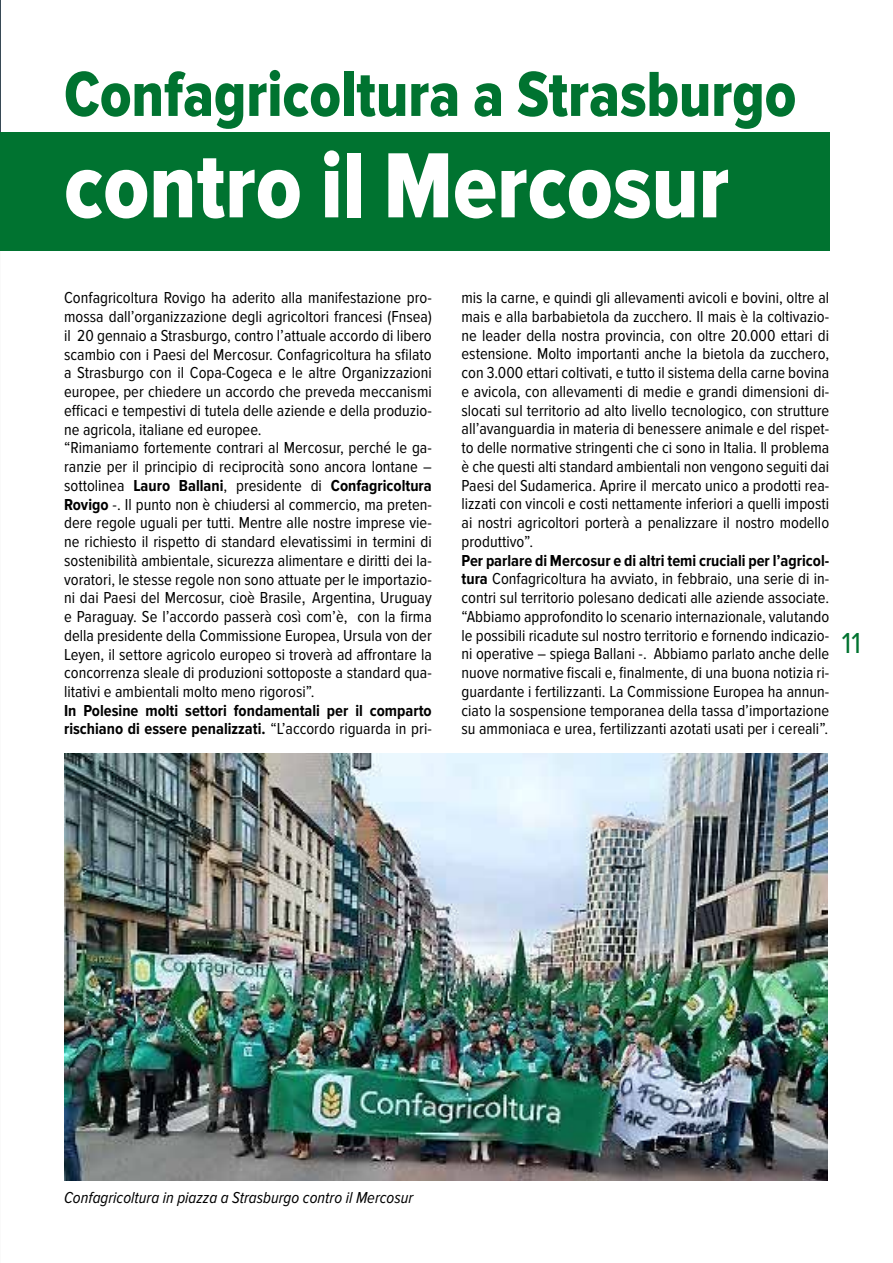
<style>
.page{position:relative;width:893px;height:1263px;background:#fff}
.page>*{position:absolute;margin:0;border:0;box-sizing:border-box;transform-origin:0 0}
.t1{font:96px "Proxima Nova Cond Extrabld";color:#fff;scale:.95 1}
.t2{font:66px "Proxima Nova Cond Extrabld";color:#007330;scale:.95 1}
.t3{font:30px "Proxima Nova Cond";color:#007330}
.t4{font:16.5px/18.8px "Proxima Nova Cond";color:#000;text-align:justify}
.t5{font:700 16.5px/18.8px "Proxima Nova Cond";color:#000}
.t6{font:italic 16.5px "Proxima Nova Cond";color:#000}
.s1{font-weight:700}
.s2{font-family:"Helvetica"}
.s3{font-weight:400}
</style>
<div class="page">
<hr style="left:0;top:0;width:1px;height:170px;background:#374955">
<div style="left:0;top:133px;width:829px;height:118px;background:#007330"></div>
<img style="left:64px;top:754px;width:763px;height:426px">
<h2 class="t2" style="left:64px;top:57px;width:772px">Confagricoltura a Strasburgo</h2>
<h1 class="t1" style="left:64px;top:132px;width:702px">contro il Mercosur</h1>
<p class="t4" style="left:64px;top:289px;width:369px;text-align:left">Confagricoltura Rovigo ha aderito alla manifestazione pro&shy;mossa dall’organizzazione degli agricoltori francesi (Fnsea) il 20 gennaio a Strasburgo, contro l’attuale accordo di libero scambio con i Paesi del Mercosur. Confagricoltura ha sfilato a Strasburgo con il Copa-Cogeca e le altre Organizzazioni europee, per chiedere un accordo che preveda meccanismi efficaci e tempestivi di tutela delle aziende e della produzio&shy;ne agricola, italiane ed europee.<br>“Rimaniamo fortemente contrari al Mercosur, perché le ga&shy;ranzie per il principio di reciprocità sono ancora lontane – sottolinea <span class="s1">Lauro Ballani</span>, presidente di <span class="s1">Confagricoltura Rovigo</span> -. Il punto non è chiudersi al commercio, ma preten&shy;dere regole uguali per tutti. Mentre alle nostre imprese vie&shy;ne richiesto il rispetto di standard elevatissimi in termini di sostenibilità ambientale, sicurezza alimentare e diritti dei la&shy;voratori, le stesse regole non sono attuate per le importazio&shy;ni dai Paesi del Mercosur, cioè Brasile<span class="s2">,</span> Argentina, Uruguay e Paraguay. Se l’accordo passerà così com’è, con la firma della presidente della Commissione Europea, Ursula von der Leyen, il settore agricolo europeo si troverà ad affrontare la concorrenza sleale di produzioni sottoposte a standard qua&shy;litativi e ambientali molto meno rigorosi”.</p>
<p class="t5" style="left:64px;top:701px;width:369px">In Polesine molti settori fondamentali per il comparto rischiano di essere penalizzati. <span class="s3">“L’accordo riguarda in pri-</span></p>
<p class="t4" style="left:462px;top:289px;width:369px">mis la carne, e quindi gli allevamenti avicoli e bovini, oltre al mais e alla barbabietola da zucchero. Il mais è la coltivazio&shy;ne leader della nostra provincia, con oltre 20.000 ettari di estensione. Molto importanti anche la bietola da zucchero, con 3.000 ettari coltivati, e tutto il sistema della carne bovina e avicola, con allevamenti di medie e grandi dimensioni di&shy;slocati sul territorio ad alto livello tecnologico, con strutture all’avanguardia in materia di benessere animale e del rispet&shy;to delle normative stringenti che ci sono in Italia. Il problema è che questi alti standard ambientali non vengono seguiti dai Paesi del Sudamerica. Aprire il mercato unico a prodotti rea&shy;lizzati con vincoli e costi nettamente inferiori a quelli imposti ai nostri agricoltori porterà a penalizzare il nostro modello produttivo”.</p>
<p class="t4" style="left:462px;top:551px;width:369px"><span class="s1">Per parlare di Mercosur e di altri temi cruciali per l’agricol&shy;tura</span> Confagricoltura ha avviato, in febbraio, una serie di in&shy;contri sul territorio polesano dedicati alle aziende associate. “Abbiamo approfondito lo scenario internazionale, valutando le possibili ricadute sul nostro territorio e fornendo indicazio&shy;ni operative – spiega Ballani -. Abbiamo parlato anche delle nuove normative fiscali e, finalmente, di una buona notizia ri&shy;guardante i fertilizzanti. La Commissione Europea ha annun&shy;ciato la sospensione temporanea della tassa d’importazione su ammoniaca e urea, fertilizzanti azotati usati per i cereali”.</p>
<h3 class="t3" style="left:842px;top:626px;width:20px">11</h3>
<p class="t6" style="left:64px;top:1189px;width:351px">Confagricoltura in piazza a Strasburgo contro il Mercosur</p>
</div>
